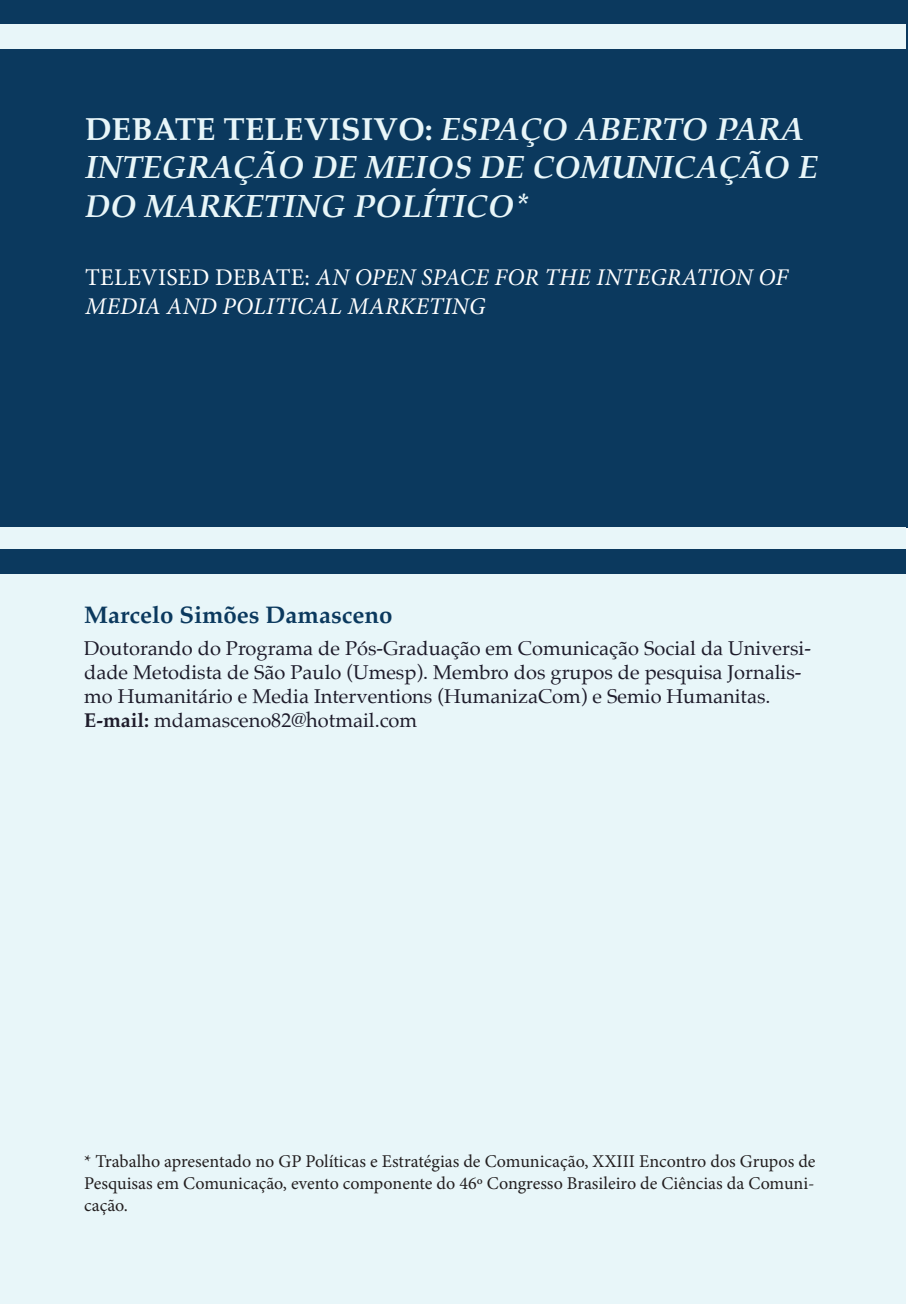
<style>
.page{position:relative;width:908px;height:1304px;background:#fff}
.page>*{position:absolute;margin:0;border:0;box-sizing:border-box;transform-origin:0 0}
.t1{font:italic 700 32px/38.4px "Palatino";color:#e8f6f9}
.t2{font:italic 24px/28.8px "Minion Pro";letter-spacing:.01em;color:#fff}
.t3{font:700 24px "Palatino";color:#0b395e}
.t4{font:20px/24px "Palatino";color:#1e1c2b}
.t5{font:18px/21.6px "Minion Pro";color:#231f20;text-align:justify}
.s1{font-style:normal}
.s2{font-weight:700}
</style>
<div class="page">
<hr style="left:907px;top:0;width:1px;height:1304px;background:#e8f6f9">
<div style="left:0;top:0;width:907px;height:527px;background:#0b395e"></div>
<div style="left:0;top:527px;width:905px;height:777px;background:#e8f6f9"></div>
<div style="left:0;top:25px;width:905px;height:24px;background:#e8f6f9"></div>
<div style="left:0;top:549px;width:905px;height:24px;background:#0b395e"></div>
<h1 class="t1" style="left:85px;top:109px;width:734px"><span class="s1">DEBATE TELEVISIVO:</span> ESPAÇO ABERTO PARA<br>INTEGRAÇÃO DE MEIOS DE COMUNICAÇÃO E<br>DO MARKETING POLÍTICO*</h1>
<p class="t2" style="left:85px;top:263px;width:704px"><span class="s1">TELEVISED DEBATE:</span> AN OPEN SPACE FOR THE INTEGRATION OF<br>MEDIA AND POLITICAL MARKETING</p>
<p class="t3" style="left:84px;top:594px;width:309px">Marcelo Simões Damasceno</p>
<p class="t4" style="left:84px;top:636px;width:728px">Doutorando do Programa de Pós-Graduação em Comunicação Social da Universi&shy;dade Metodista de São Paulo (Umesp). Membro dos grupos de pesquisa Jornalis&shy;mo Humanitário e Media Interventions (HumanizaCom) e Semio Humanitas.<br><span class="s2">E-mail:</span> mdamasceno82@hotmail.com</p>
<p class="t5" style="left:84px;top:1151px;width:732px">* Trabalho apresentado no GP Políticas e Estratégias de Comunicação, XXIII Encontro dos Grupos de Pesquisas em Comunicação, evento componente do 46º Congresso Brasileiro de Ciências da Comuni&shy;cação.</p>
</div>
